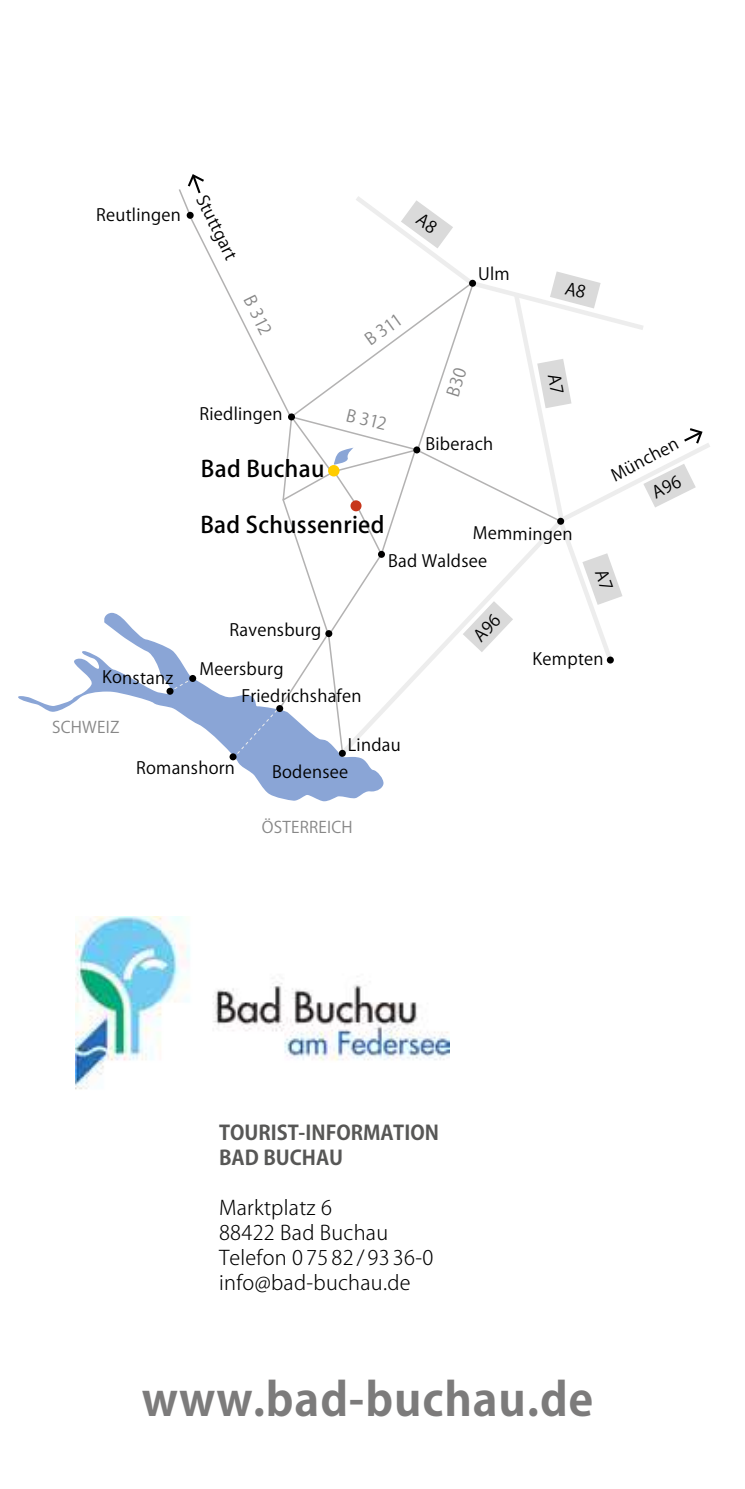
<style>
.page{position:relative;width:745px;height:1489px;background:#fff}
.page>*{position:absolute;margin:0;border:0;box-sizing:border-box;transform-origin:0 0}
.t1{font:700 45.25px "Koz Go Pro";letter-spacing:.02em;color:#7c7b7b}
.t2{font:500 22.5px "Koz Go Pro";letter-spacing:.015em;color:#000}
.t3{font:300 20px/25px "Koz Go Pro";letter-spacing:.015em;color:#000}
.t4{font:700 20px/25px "Koz Go Pro";color:#575756}
.t5{font:16.75px/27.5px "Koz Go Std";letter-spacing:.015em;color:#000}
.t6{font:16.75px "Koz Go Std";color:#878787}
.t7{font:16px "Koz Go Pro";letter-spacing:.015em;color:#878787}
</style>
<div class="page">
<img style="left:75px;top:916px;width:115px;height:174px">
<img style="left:213px;top:981px;width:236px;height:80px">
<svg style="left:18px;top:613px;width:366px;height:188px"></svg>
<div style="left:229px;top:753px;width:7px;height:7px;background:#000;border-radius:50%"></div>
<svg style="left:166px;top:687px;width:7px;height:7px"></svg>
<svg style="left:170px;top:174px;width:540px;height:582px"></svg>
<p class="t5" style="left:96px;top:202px;width:86px">Reutlingen</p>
<p class="t5" style="left:213px;top:190px;width:71px;rotate:64deg">Stuttgart</p>
<p class="t6" style="left:258px;top:292px;width:43px;rotate:64deg">B 312</p>
<p class="t6" style="left:360px;top:333px;width:43px;rotate:-36deg">B 311</p>
<p class="t5" style="left:478px;top:260px;width:33px">Ulm</p>
<p class="t5" style="left:102px;top:664px;width:73px">Konstanz</p>
<p class="t7" style="left:52px;top:717px;width:69px">SCHWEIZ</p>
<p class="t5" style="left:199px;top:401px;width:85px">Riedlingen</p>
<p class="t6" style="left:349px;top:404px;width:42px;rotate:14deg">B 312</p>
<h2 class="t2" style="left:201px;top:454px;width:125px">Bad Buchau</h2>
<h2 class="t2" style="left:200px;top:510px;width:185px">Bad Schussenried</h2>
<p class="t5" style="left:425px;top:431px;width:69px">Biberach</p>
<p class="t5" style="left:473px;top:519px;width:101px;rotate:1deg">Memmingen</p>
<p class="t5" style="left:229px;top:616px;width:93px">Ravensburg</p>
<p class="t5" style="left:388px;top:547px;width:100px">Bad Waldsee</p>
<p class="t5" style="left:605px;top:465px;width:75px;rotate:-28deg">München</p>
<p class="t5" style="left:199px;top:656px;width:86px">Meersburg</p>
<p class="t5" style="left:241px;top:683px;width:121px">Friedrichshafen</p>
<p class="t5" style="left:532px;top:646px;width:72px">Kempten</p>
<p class="t5" style="left:136px;top:754px;width:100px">Romanshorn</p>
<p class="t5" style="left:272px;top:731px;width:130px;text-indent:76px">Lindau<br>Bodensee</p>
<p class="t7" style="left:261px;top:816px;width:92px">ÖSTERREICH</p>
<p class="t4" style="left:219px;top:1121px;width:221px">TOURIST-INFORMATION<br>BAD BUCHAU</p>
<p class="t3" style="left:219px;top:1195px;width:215px">Marktplatz 6<br>88422 Bad Buchau<br>Telefon 0 75 82 / 93 36-0 info@bad-buchau.de</p>
<h1 class="t1" style="left:142px;top:1369px;width:453px">www.bad-buchau.de</h1>
</div>
